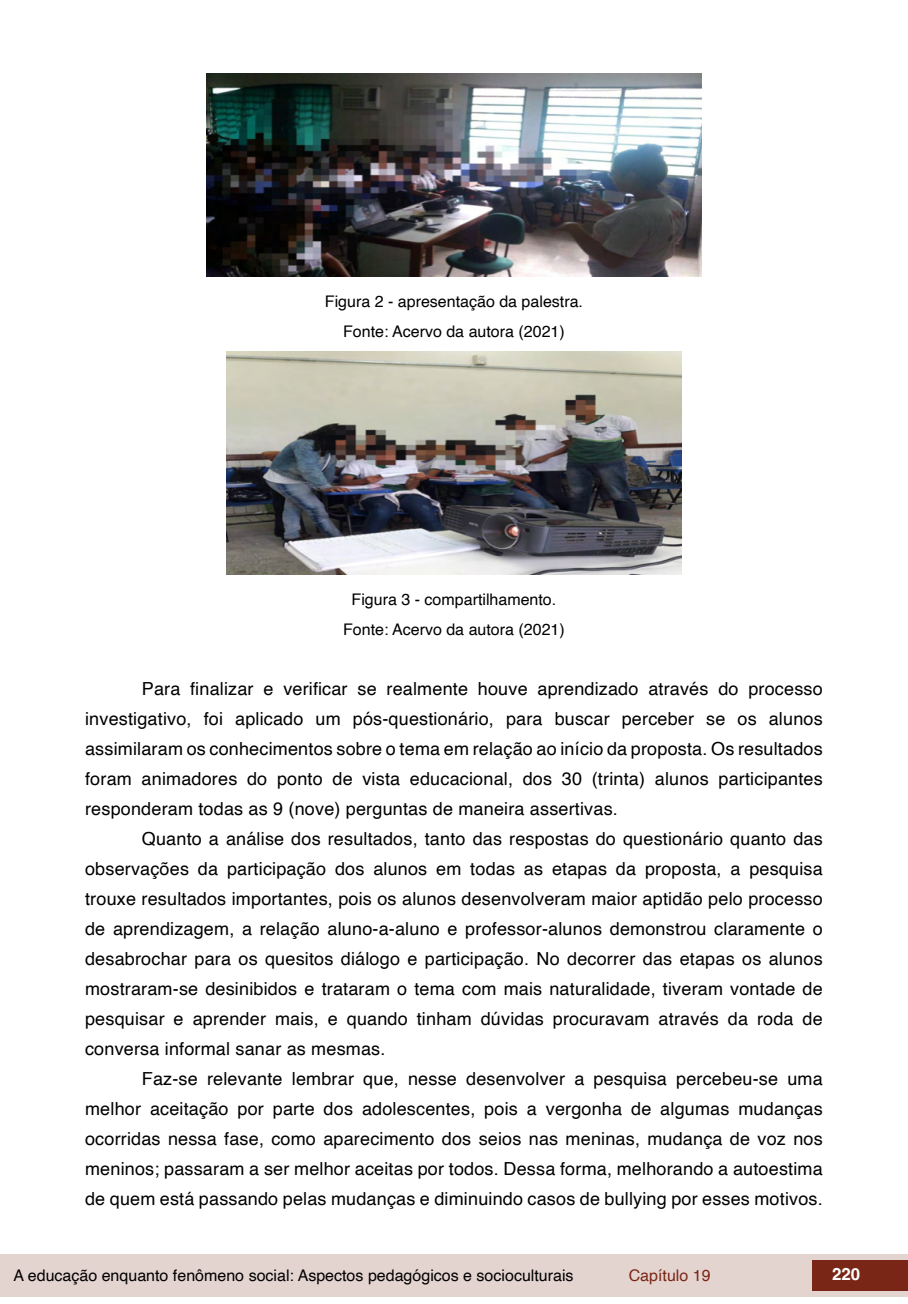
<style>
.page{position:relative;width:908px;height:1304px;background:#fff}
.page>*{position:absolute;margin:0;border:0;box-sizing:border-box;transform-origin:0 0}
.t1{font:18px/30px "Helvetica";letter-spacing:.01em;color:#000;text-align:justify}
.t2{font:700 16.8px "Helvetica";color:#fff}
.t3{font:16px/30.6px "Helvetica";color:#000;text-align:center}
.t4{font:16px "Helvetica";color:#7a2616}
</style>
<div class="page">
<div style="left:0;top:1254px;width:906px;height:43px;background:#e4d4d0"></div>
<div style="left:812px;top:1261px;width:95px;height:30px;background:#7a2616"></div>
<img style="left:206px;top:74px;width:495px;height:202px">
<img style="left:226px;top:352px;width:455px;height:222px">
<p class="t3" style="left:325px;top:286px;width:259px">Figura 2 - apresentação da palestra.<br>Fonte: Acervo da autora (2021)</p>
<p class="t3" style="left:343px;top:584px;width:223px">Figura 3 - compartilhamento.<br>Fonte: Acervo da autora (2021)</p>
<p class="t1" style="left:85px;top:674px;width:738px;text-indent:57px">Para finalizar e verificar se realmente houve aprendizado através do processo investigativo, foi aplicado um pós-questionário, para buscar perceber se os alunos assimilaram os conhecimentos sobre o tema em relação ao início da proposta. Os resultados foram animadores do ponto de vista educacional, dos 30 (trinta) alunos participantes responderam todas as 9 (nove) perguntas de maneira assertivas.</p>
<p class="t1" style="left:85px;top:824px;width:738px;text-indent:57px">Quanto a análise dos resultados, tanto das respostas do questionário quanto das observações da participação dos alunos em todas as etapas da proposta, a pesquisa trouxe resultados importantes, pois os alunos desenvolveram maior aptidão pelo processo de aprendizagem, a relação aluno-a-aluno e professor-alunos demonstrou claramente o desabrochar para os quesitos diálogo e participação. No decorrer das etapas os alunos mostraram-se desinibidos e trataram o tema com mais naturalidade, tiveram vontade de pesquisar e aprender mais, e quando tinham dúvidas procuravam através da roda de conversa informal sanar as mesmas.</p>
<p class="t1" style="left:85px;top:1064px;width:738px;text-indent:57px">Faz-se relevante lembrar que, nesse desenvolver a pesquisa percebeu-se uma melhor aceitação por parte dos adolescentes, pois a vergonha de algumas mudanças ocorridas nessa fase, como aparecimento dos seios nas meninas, mudança de voz nos meninos; passaram a ser melhor aceitas por todos. Dessa forma, melhorando a autoestima de quem está passando pelas mudanças e diminuindo casos de bullying por esses motivos.</p>
<p class="t3" style="left:14px;top:1260px;width:561px">A educação enquanto fenômeno social: Aspectos pedagógicos e socioculturais</p>
<p class="t4" style="left:628px;top:1263px;width:83px">Capítulo 19</p>
<p class="t2" style="left:831px;top:1264px;width:30px">220</p>
</div>
